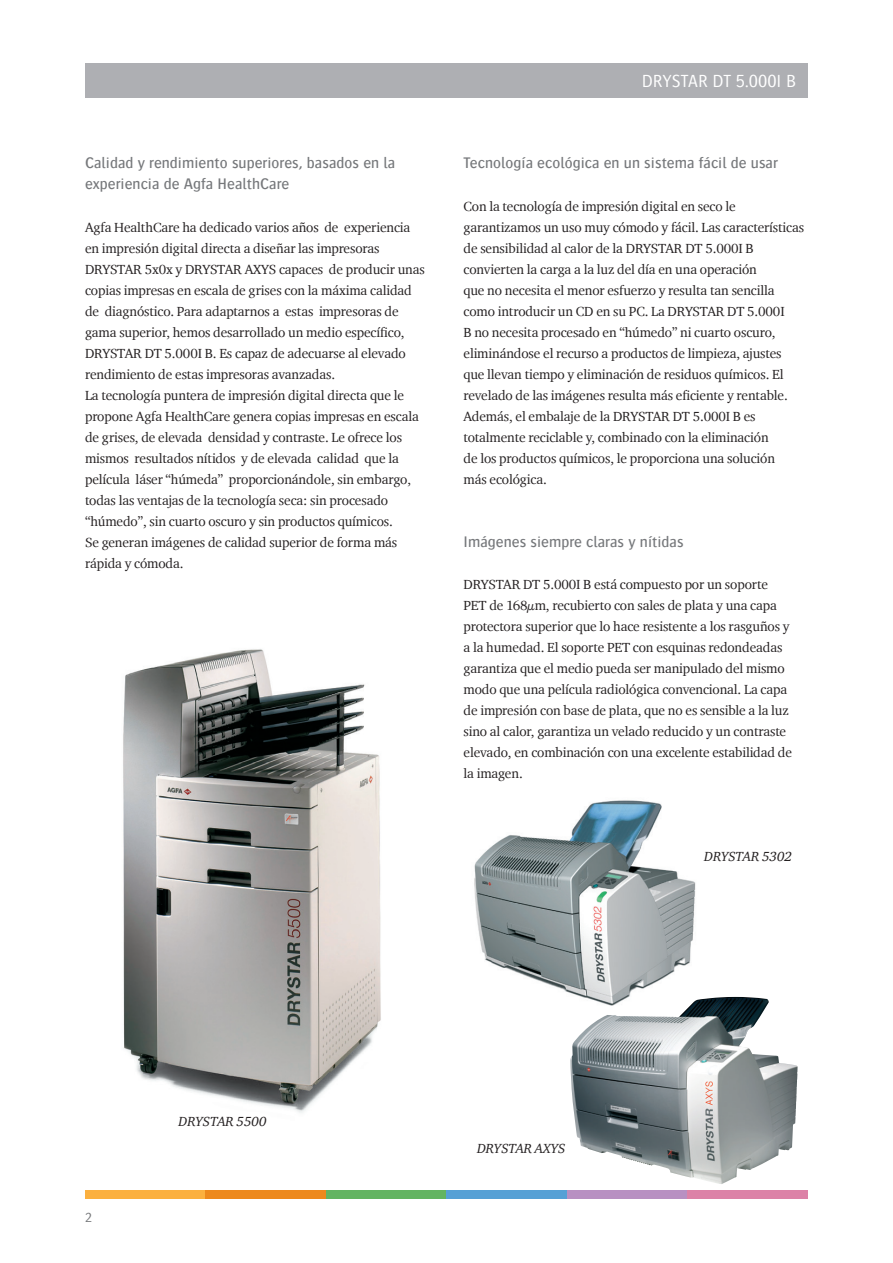
<style>
.page{position:relative;width:893px;height:1263px;background:#fff}
.page>*{position:absolute;margin:0;border:0;box-sizing:border-box;transform-origin:0 0}
.t1{font:300 18px "Bosis For Agfa";color:#fff}
.t2{font:500 15.75px/21px "Bosis For Agfa";letter-spacing:.005em;color:#76787b}
.t3{font:13.5px/21px "Charter ITC For Agfa";letter-spacing:-.01em;color:#231f20}
.t4{font:italic 13.5px "Charter ITC For Agfa";color:#231f20}
.t5{font:300 13.5px "Bosis For Agfa";color:#76787b}
</style>
<div class="page">
<div style="left:85px;top:1191px;width:121px;height:8px;background:#fbb03f"></div>
<div style="left:206px;top:1191px;width:120px;height:8px;background:#ed891d"></div>
<div style="left:326px;top:1191px;width:120px;height:8px;background:#63b461"></div>
<div style="left:446px;top:1191px;width:121px;height:8px;background:#56a0d5"></div>
<div style="left:567px;top:1191px;width:120px;height:8px;background:#b890c2"></div>
<div style="left:687px;top:1191px;width:121px;height:8px;background:#dc82a7"></div>
<img style="left:474px;top:800px;width:222px;height:197px">
<img style="left:570px;top:997px;width:228px;height:187px">
<img style="left:123px;top:649px;width:258px;height:464px">
<div style="left:85px;top:64px;width:723px;height:34px;background:#aeafb3"></div>
<p class="t2" style="left:85px;top:153px;width:312px">Calidad y rendimiento superiores, basados en la experiencia de Agfa HealthCare</p>
<p class="t3" style="left:85px;top:216px;width:341px">Agfa HealthCare ha dedicado varios años de experiencia en impresión digital directa a diseñar las impresoras DRYSTAR 5x0x y DRYSTAR AXYS capaces de producir unas copias impresas en escala de grises con la máxima calidad de diagnóstico. Para adaptarnos a estas impresoras de gama superior, hemos desarrollado un medio específico, DRYSTAR DT 5.000I B. Es capaz de adecuarse al elevado rendimiento de estas impresoras avanzadas.<br>La tecnología puntera de impresión digital directa que le propone Agfa HealthCare genera copias impresas en escala de grises, de elevada densidad y contraste. Le ofrece los mismos resultados nítidos y de elevada calidad que la película láser “húmeda” proporcionándole, sin embargo, todas las ventajas de la tecnología seca: sin procesado “húmedo”, sin cuarto oscuro y sin productos químicos.<br>Se generan imágenes de calidad superior de forma más rápida y cómoda.</p>
<h1 class="t1" style="left:642px;top:72px;width:156px">DRYSTAR DT 5.000I B</h1>
<p class="t2" style="left:463px;top:153px;width:316px">Tecnología ecológica en un sistema fácil de usar</p>
<p class="t3" style="left:463px;top:195px;width:342px">Con la tecnología de impresión digital en seco le garantizamos un uso muy cómodo y fácil. Las características de sensibilidad al calor de la DRYSTAR DT 5.000I B convierten la carga a la luz del día en una operación<br>que no necesita el menor esfuerzo y resulta tan sencilla como introducir un CD en su PC. La DRYSTAR DT 5.000I<br>B no necesita procesado en “húmedo” ni cuarto oscuro, eliminándose el recurso a productos de limpieza, ajustes que llevan tiempo y eliminación de residuos químicos. El revelado de las imágenes resulta más eficiente y rentable.<br>Además, el embalaje de la DRYSTAR DT 5.000I B es totalmente reciclable y, combinado con la eliminación<br>de los productos químicos, le proporciona una solución<br>más ecológica.</p>
<p class="t2" style="left:463px;top:531px;width:222px">Imágenes siempre claras y nítidas</p>
<p class="t3" style="left:463px;top:573px;width:330px">DRYSTAR DT 5.000I B está compuesto por un soporte PET de 168μm, recubierto con sales de plata y una capa protectora superior que lo hace resistente a los rasguños y a la humedad. El soporte PET con esquinas redondeadas garantiza que el medio pueda ser manipulado del mismo modo que una película radiológica convencional. La capa de impresión con base de plata, que no es sensible a la luz sino al calor, garantiza un velado reducido y un contraste elevado, en combinación con una excelente estabilidad de la imagen.</p>
<p class="t4" style="left:704px;top:848px;width:89px">DRYSTAR 5302</p>
<p class="t5" style="left:85px;top:1210px;width:8px">2</p>
<p class="t4" style="left:179px;top:1113px;width:89px">DRYSTAR 5500</p>
<p class="t4" style="left:477px;top:1140px;width:90px">DRYSTAR AXYS</p>
</div>
